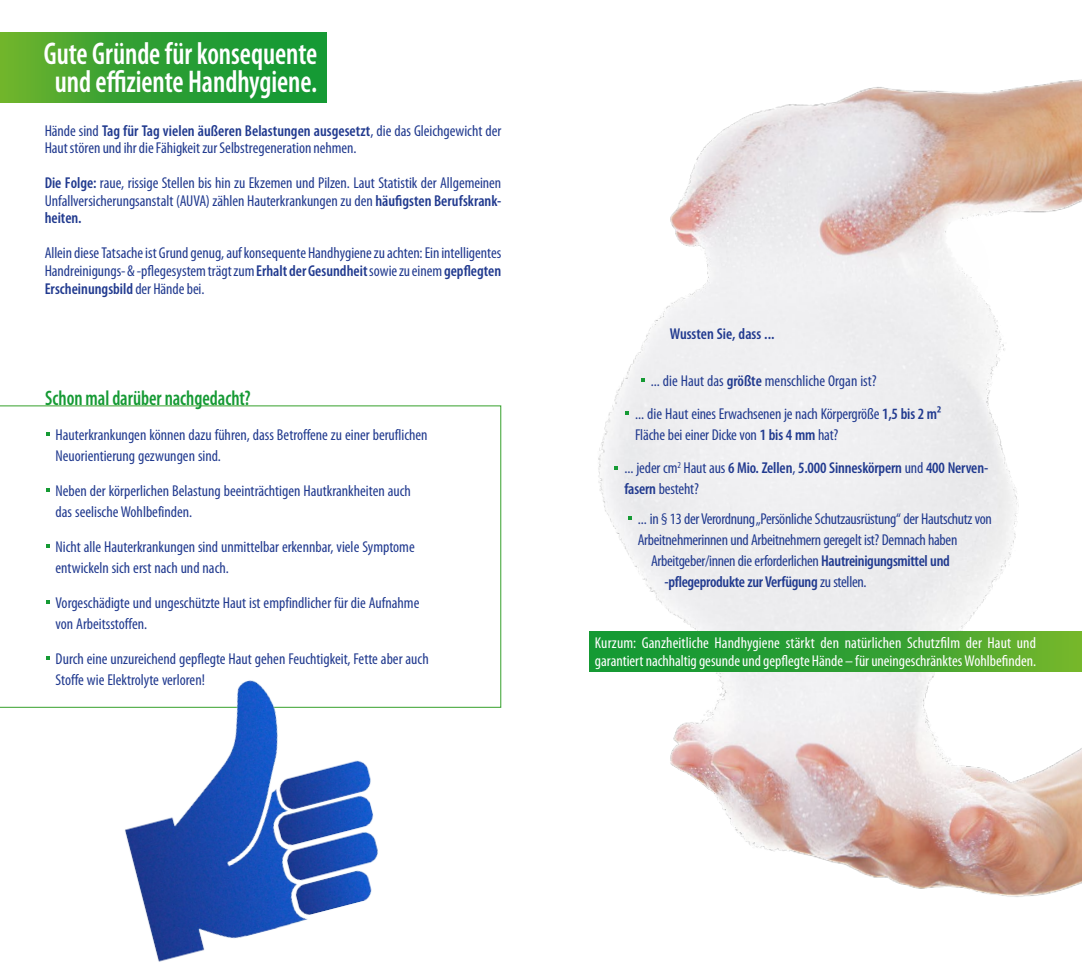
<style>
.page{position:relative;width:1082px;height:968px;background:#fff}
.page>*{position:absolute;margin:0;border:0;box-sizing:border-box;transform-origin:0 0}
.t1{font:600 condensed 31.5px/28px "Myriad Pro";color:#fff;text-align:center;scale:.9 1}
.t2{font:600 condensed 21px "Myriad Pro";color:#159a34;scale:.9 1}
.t3{font:condensed 15.75px/21px "Myriad Pro";color:#213a8f}
.t4{font:condensed 15.75px "Myriad Pro";letter-spacing:-.02em;color:#213a8f}
.t5{font:condensed 15.75px/17.5px "Myriad Pro";letter-spacing:.005em;color:#fff}
.t6{font:600 condensed 15.75px/21px "Myriad Pro";letter-spacing:-.01em;color:#213a8f}
.s1{font-weight:600}
.s2{font-weight:400}
</style>
<div class="page">
<svg style="left:0;top:405px;width:501px;height:302px"></svg>
<svg style="left:46px;top:432px;width:4px;height:4px"></svg>
<svg style="left:46px;top:488px;width:4px;height:4px"></svg>
<svg style="left:46px;top:544px;width:4px;height:4px"></svg>
<svg style="left:46px;top:600px;width:4px;height:4px"></svg>
<svg style="left:46px;top:656px;width:4px;height:4px"></svg>
<svg style="left:0;top:33px;width:327px;height:70px;background:#34a132"></svg>
<img style="left:85px;top:645px;width:329px;height:317px">
<img style="left:589px;top:79px;width:492px;height:818px">
<div style="left:589px;top:631px;width:492px;height:40px;background:linear-gradient(to right,#059436,#68b02e)"></div>
<svg style="left:641px;top:378px;width:4px;height:4px"></svg>
<svg style="left:628px;top:516px;width:4px;height:3px"></svg>
<svg style="left:614px;top:465px;width:4px;height:4px"></svg>
<svg style="left:625px;top:411px;width:4px;height:4px"></svg>
<h1 class="t1" style="left:44px;top:39px;width:305px">Gute Gründe für konsequente und effiziente Handhygiene.</h1>
<p class="t3" style="left:45px;top:122px;width:458px;line-height:17.5px">Hände sind <span class="s1">Tag für Tag vielen äußeren Belastungen ausgesetzt</span>, die das Gleichgewicht der<br>Haut stören und ihr die Fähigkeit zur Selbstregeneration nehmen.</p>
<p class="t3" style="left:45px;top:174px;width:458px;line-height:17.5px;text-align:justify"><span class="s1">Die Folge:</span> raue, rissige Stellen bis hin zu Ekzemen und Pilzen. Laut Statistik der Allgemeinen Unfallversicherungsanstalt (AUVA) zählen Hauterkrankungen zu den <span class="s1">häufigsten Berufskrank&shy;heiten.</span></p>
<p class="t3" style="left:45px;top:244px;width:458px;line-height:17.5px;text-align:justify">Allein diese Tatsache ist Grund genug, auf konsequente Handhygiene zu achten: Ein intelligentes Handreinigungs- &amp; -pflegesystem trägt zum <span class="s1">Erhalt der Gesundheit</span> sowie zu einem <span class="s1">gepflegten Erscheinungsbild</span> der Hände bei.</p>
<h2 class="t2" style="left:45px;top:385px;width:229px">Schon mal darüber nachgedacht?</h2>
<p class="t3" style="left:56px;top:423px;width:373px">Hauterkrankungen können dazu führen, dass Betroffene zu einer beruflichen<br>Neuorientierung gezwungen sind.</p>
<p class="t3" style="left:56px;top:479px;width:357px">Neben der körperlichen Belastung beeinträchtigen Hautkrankheiten auch das seelische Wohlbefinden.</p>
<p class="t3" style="left:56px;top:535px;width:361px">Nicht alle Hauterkrankungen sind unmittelbar erkennbar, viele Symptome entwickeln sich erst nach und nach.</p>
<p class="t3" style="left:56px;top:591px;width:365px">Vorgeschädigte und ungeschützte Haut ist empfindlicher für die Aufnahme von Arbeitsstoffen.</p>
<p class="t3" style="left:56px;top:647px;width:374px">Durch eine unzureichend gepflegte Haut gehen Feuchtigkeit, Fette aber auch<br>Stoffe wie Elektrolyte verloren!</p>
<p class="t6" style="left:669px;top:323px;width:106px">Wussten Sie, dass ...</p>
<p class="t3" style="left:651px;top:370px;width:227px">... die Haut das <span class="s1">größte</span> menschliche Organ ist?</p>
<p class="t3" style="left:635px;top:402px;width:307px">... die Haut eines Erwachsenen je nach Körpergröße <span class="s1">1,5 bis 2 m²<br></span>Fläche bei einer Dicke von <span class="s1">1 bis 4 mm</span> hat?</p>
<p class="t6" style="left:624px;top:457px;width:365px"><span class="s2">... jeder cm</span><sup>2</sup> <span class="s2">Haut aus</span> 6 Mio. Zellen<span class="s2">,</span> 5.000 Sinneskörpern <span class="s2">und</span> 400 Nerven&shy;fasern <span class="s2">besteht?</span></p>
<p class="t4" style="left:637px;top:508px;width:355px">... in § 13 der Verordnung „Persönliche Schutzausrüstung“ der Hautschutz von</p>
<p class="t4" style="left:637px;top:529px;width:321px">Arbeitnehmerinnen und Arbeitnehmern geregelt ist? Demnach haben</p>
<p class="t4" style="left:651px;top:550px;width:300px">Arbeitgeber/innen die erforderlichen <span class="s1">Hautreinigungsmittel und</span></p>
<p class="t6" style="left:664px;top:570px;width:203px">-pflegeprodukte zur Verfügung <span class="s2">zu stellen.</span></p>
<p class="t5" style="left:595px;top:634px;width:442px">Kurzum: Ganzheitliche Handhygiene stärkt den natürlichen Schutzfilm der Haut und garantiert nachhaltig gesunde und gepflegte Hände – für uneingeschränktes Wohlbefinden.</p>
</div>
